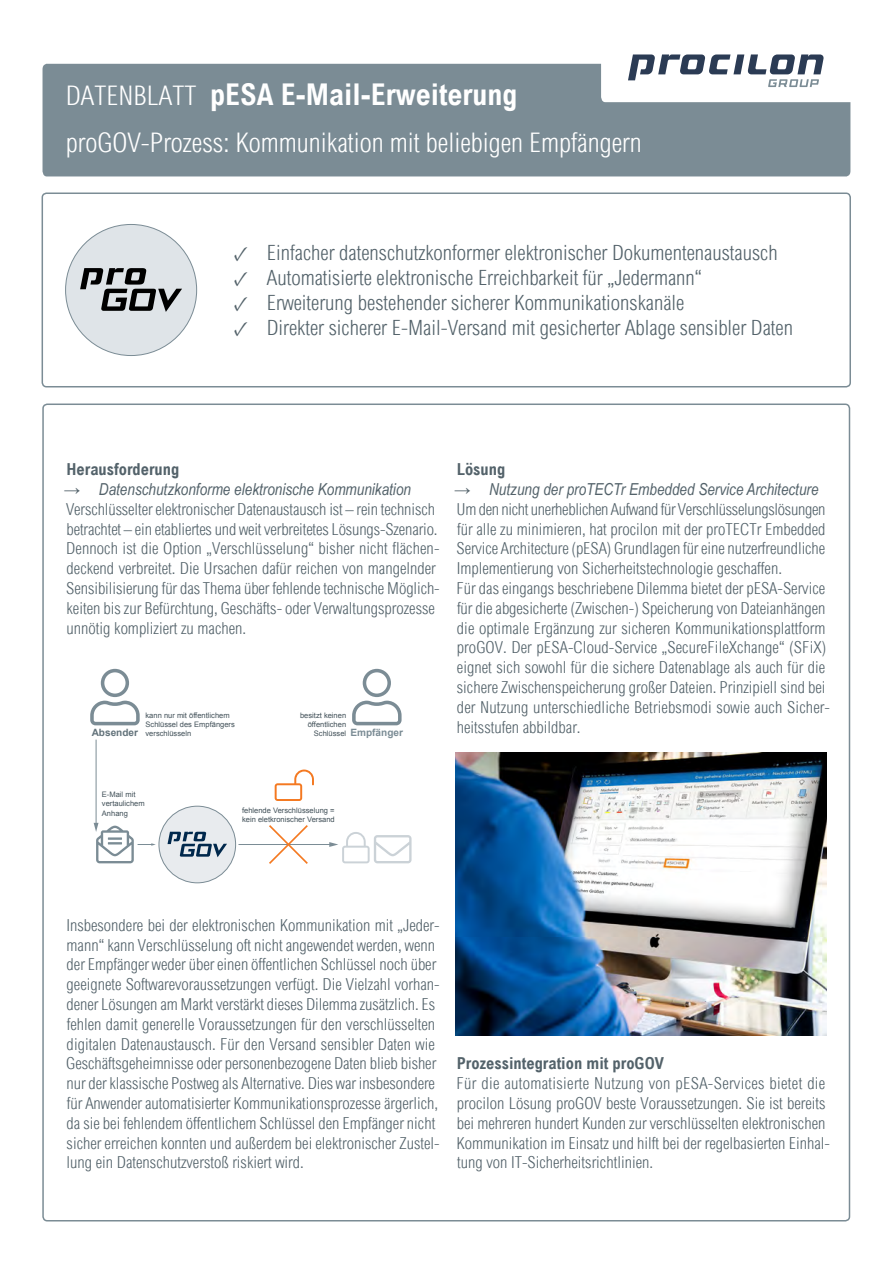
<style>
.page{position:relative;width:893px;height:1263px;background:#fff}
.page>*{position:absolute;margin:0;border:0;box-sizing:border-box;transform-origin:0 0}
.t1{font:700 condensed 30px "Arial";color:#fff}
.t2{font:300 condensed 27px "Arial";color:#fff}
.kurzbeschreibung{font:300 condensed 21px "Arial";color:#53626a}
.fließtext{font:300 condensed 16.5px/19.8px "Arial";color:#53626a}
.über-klein{font:italic 16.5px "Arial Narrow";color:#53626a}
.über-klein-2{font:700 condensed 16.5px "Arial";color:#53626a}
.t3{font:700 10.05px "Arial";color:#63737b}
.t4{font:7.5px/9px "Arial";color:#425159}
.s1{font-family:"Minion Pro";font-weight:400;font-stretch:normal}
.s2{font-weight:700;font-size:10.05px;color:#7b8c95}
</style>
<div class="page">
<div style="left:43px;top:64px;width:807px;height:112px;background:#7b8c95"></div>
<svg style="left:601px;top:54px;width:249px;height:48px"></svg>
<div style="left:42px;top:192px;width:809px;height:195px;border:2px solid #7b8c95;border-radius:4px"></div>
<div style="left:66px;top:224px;width:131px;height:131px;background:#dfe4e8;border-radius:50%"></div>
<svg style="left:80px;top:268px;width:102px;height:44px"></svg>
<svg style="left:90px;top:669px;width:50px;height:56px"></svg>
<svg style="left:275px;top:769px;width:39px;height:32px"></svg>
<div style="left:159px;top:806px;width:77px;height:77px;background:#e8ebee;border-radius:50%"></div>
<div style="left:159px;top:806px;width:77px;height:77px;border:1px solid #7b8c95;border-radius:50%"></div>
<svg style="left:168px;top:832px;width:59px;height:25px"></svg>
<svg style="left:352px;top:669px;width:50px;height:56px"></svg>
<hr style="left:96px;top:740px;width:1px;height:84px;background:#7b8c95">
<hr style="left:238px;top:844px;width:93px;height:1px;background:#7b8c95">
<svg style="left:329px;top:832px;width:83px;height:31px"></svg>
<svg style="left:94px;top:823px;width:62px;height:40px"></svg>
<svg style="left:269px;top:825px;width:39px;height:39px"></svg>
<img style="left:455px;top:752px;width:371px;height:283px">
<h1 class="t1" style="left:210px;top:77px;width:309px">pESA E-Mail-Erweiterung</h1>
<h2 class="t2" style="left:66px;top:127px;width:577px">proGOV-Prozess: Kommunikation mit beliebigen Empfängern</h2>
<h2 class="t2" style="left:66px;top:80px;width:132px">DATENBLATT</h2>
<p class="kurzbeschreibung" style="left:234px;top:240px;width:545px"><span class="s1">✓</span> Einfacher datenschutzkonformer elektronischer Dokumentenaustausch</p>
<p class="kurzbeschreibung" style="left:234px;top:266px;width:469px"><span class="s1">✓</span> Automatisierte elektronische Erreichbarkeit für „Jedermann“</p>
<p class="kurzbeschreibung" style="left:234px;top:291px;width:452px"><span class="s1">✓</span> Erweiterung bestehender sicherer Kommunikationskanäle</p>
<p class="kurzbeschreibung" style="left:234px;top:316px;width:561px"><span class="s1">✓</span> Direkter sicherer E-Mail-Versand mit gesicherter Ablage sensibler Daten</p>
<p class="über-klein-2" style="left:67px;top:460px;width:114px">Herausforderung</p>
<p class="über-klein" style="left:64px;top:478px;width:349px">→ Datenschutzkonforme elektronische Kommunikation</p>
<p class="fließtext" style="left:66px;top:499px;width:375px">Verschlüsselter elektronischer Datenaustausch ist – rein technisch betrachtet – ein etabliertes und weit verbreitetes Lösungs-Szenario.<br>Dennoch ist die Option „Verschlüsselung“ bisher nicht flächen&shy;deckend verbreitet. Die Ursachen dafür reichen von mangelnder Sensibilisierung für das Thema über fehlende technische Möglich&shy;keiten bis zur Befürchtung, Geschäfts- oder Verwaltungsprozesse unnötig kompliziert zu machen.</p>
<p class="t4" style="left:146px;top:711px;width:91px">kann nur mit öffentlichem<br>Schlüssel des Empfängers verschlüsseln</p>
<p class="t4" style="left:300px;top:711px;width:48px">besitzt keinen</p>
<p class="t4" style="left:308px;top:720px;width:40px">öffentlichen</p>
<p class="t4" style="left:314px;top:729px;width:91px">Schlüssel <span class="s2">Empfänger</span></p>
<p class="t3" style="left:92px;top:726px;width:48px">Absender</p>
<p class="über-klein-2" style="left:457px;top:460px;width:50px">Lösung</p>
<p class="über-klein" style="left:454px;top:478px;width:366px">→ Nutzung der proTECTr Embedded Service Architecture</p>
<p class="fließtext" style="left:456px;top:499px;width:370px;text-align:justify">Um den nicht unerheblichen Aufwand für Verschlüsselungslösungen für alle zu minimieren, hat procilon mit der proTECTr Embedded Service Architecture (pESA) Grundlagen für eine nutzerfreundliche Implementierung von Sicherheitstechnologie geschaffen.</p>
<p class="fließtext" style="left:457px;top:578px;width:375px">Für das eingangs beschriebene Dilemma bietet der pESA-Service für die abgesicherte (Zwischen-) Speicherung von Dateianhängen die optimale Ergänzung zur sicheren Kommunikationsplattform proGOV. Der pESA-Cloud-Service „SecureFileXchange“ (SFiX) eignet sich sowohl für die sichere Datenablage als auch für die sichere Zwischenspeicherung großer Dateien. Prinzipiell sind bei der Nutzung unterschiedliche Betriebsmodi sowie auch Sicher&shy;heitsstufen abbildbar.</p>
<p class="t4" style="left:102px;top:790px;width:44px">E-Mail mit vertaulichem<br>Anhang</p>
<p class="t4" style="left:242px;top:806px;width:94px">fehlende Verschlüsselung = kein eletkronischer Versand</p>
<p class="fließtext" style="left:66px;top:915px;width:375px">Insbesondere bei der elektronischen Kommunikation mit „Jeder&shy;mann“ kann Verschlüsselung oft nicht angewendet werden, wenn der Empfänger weder über einen öffentlichen Schlüssel noch über geeignete Softwarevoraussetzungen verfügt. Die Vielzahl vorhan&shy;dener Lösungen am Markt verstärkt dieses Dilemma zusätzlich. Es fehlen damit generelle Voraussetzungen für den verschlüsselten digitalen Datenaustausch. Für den Versand sensibler Daten wie Geschäftsgeheimnisse oder personenbezogene Daten blieb bisher nur der klassische Postweg als Alternative. Dies war insbesondere für Anwender automatisierter Kommunikationsprozesse ärgerlich, da sie bei fehlendem öffentlichem Schlüssel den Empfänger nicht sicher erreichen konnten und außerdem bei elektronischer Zustel&shy;lung ein Datenschutzverstoß riskiert wird.</p>
<p class="über-klein-2" style="left:457px;top:1054px;width:209px">Prozessintegration mit proGOV</p>
<p class="fließtext" style="left:457px;top:1073px;width:375px">Für die automatisierte Nutzung von pESA-Services bietet die procilon Lösung proGOV beste Voraussetzungen. Sie ist bereits bei mehreren hundert Kunden zur verschlüsselten elektronischen Kommunikation im Einsatz und hilft bei der regelbasierten Einhal&shy;tung von IT-Sicherheitsrichtlinien.</p>
</div>
